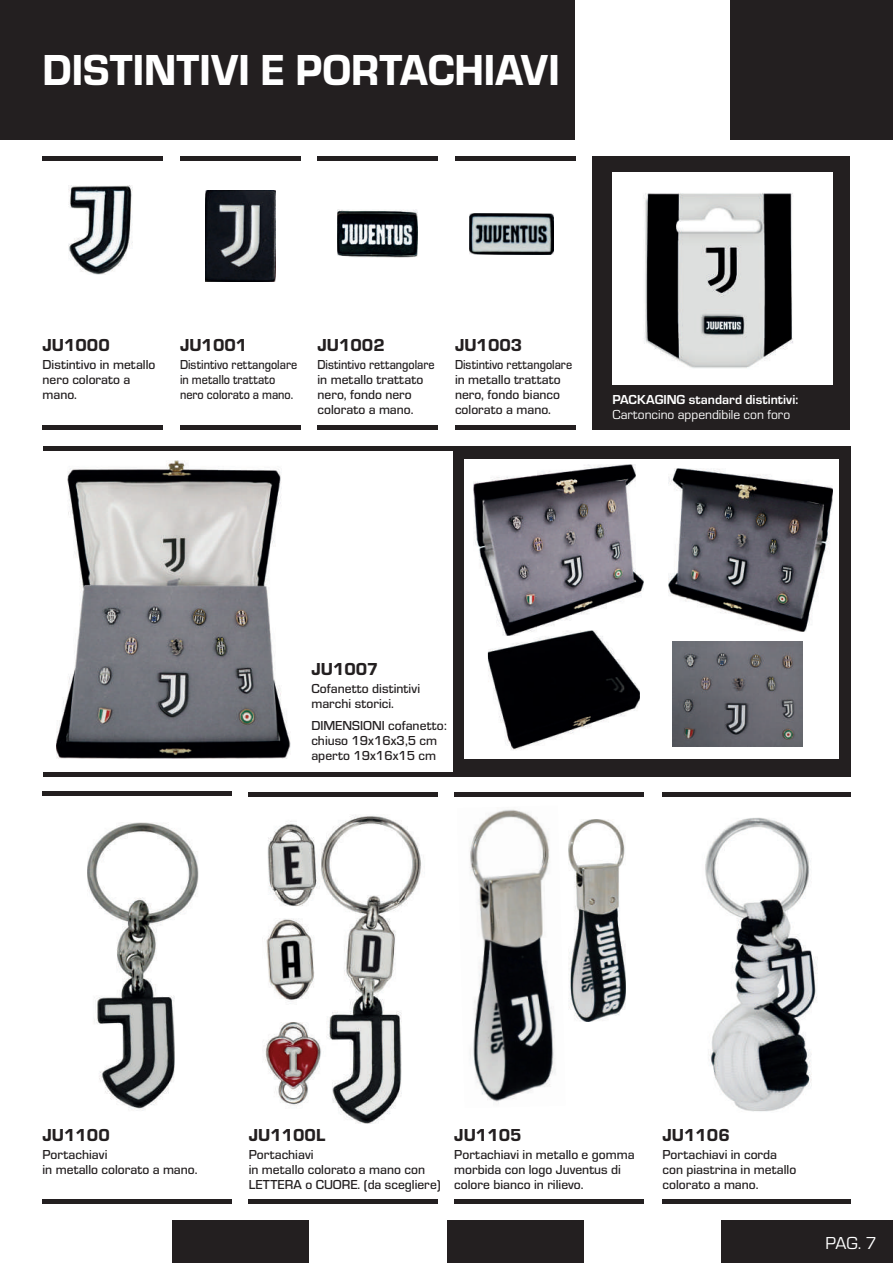
<style>
.page{position:relative;width:893px;height:1263px;background:#fff}
.page>*{position:absolute;margin:0;border:0;box-sizing:border-box;transform-origin:0 0}
.t1{font:45px "Eurostile Hea";color:#fff;scale:.95 1}
.t2{font:18px "Eurostile Hea";color:#231f20}
.t3{font:18px "Eurostile";color:#fff}
.t4{font:500 13.5px/15px "Eurostile";color:#231f20}
.t5{font:500 13.5px/15px "Eurostile";color:#231f20;scale:.9 1}
.t6{font:700 13.5px "Eurostile";color:#fff}
.t7{font:13.5px "Eurostile";color:#fff}
</style>
<div class="page">
<div style="left:730px;top:0;width:163px;height:139px;background:#231f20"></div>
<div style="left:0;top:0;width:575px;height:139px;background:#231f20"></div>
<div style="left:446px;top:1220px;width:138px;height:43px;background:#231f20"></div>
<div style="left:171px;top:1220px;width:138px;height:43px;background:#231f20"></div>
<div style="left:721px;top:1220px;width:172px;height:43px;background:#231f20"></div>
<div style="left:592px;top:156px;width:258px;height:273px;background:#231f20"></div>
<div style="left:453px;top:446px;width:397px;height:331px;background:#231f20"></div>
<div style="left:612px;top:172px;width:221px;height:213px;background:#fff"></div>
<img style="left:643px;top:193px;width:150px;height:175px">
<img style="left:68px;top:185px;width:64px;height:90px">
<hr style="left:43px;top:425px;width:120px;height:4px;background:#231f20">
<div style="left:43px;top:156px;width:120px;height:5px;background:#231f20"></div>
<hr style="left:180px;top:425px;width:120px;height:4px;background:#231f20">
<div style="left:180px;top:156px;width:120px;height:5px;background:#231f20"></div>
<img style="left:205px;top:190px;width:70px;height:92px">
<hr style="left:317px;top:425px;width:121px;height:4px;background:#231f20">
<div style="left:317px;top:156px;width:121px;height:5px;background:#231f20"></div>
<img style="left:338px;top:209px;width:80px;height:49px">
<hr style="left:455px;top:425px;width:120px;height:4px;background:#231f20">
<div style="left:455px;top:156px;width:120px;height:5px;background:#231f20"></div>
<img style="left:470px;top:214px;width:84px;height:40px">
<div style="left:43px;top:772px;width:257px;height:5px;background:#231f20"></div>
<div style="left:43px;top:446px;width:257px;height:5px;background:#231f20"></div>
<img style="left:56px;top:460px;width:234px;height:298px">
<div style="left:213px;top:772px;width:362px;height:5px;background:#231f20"></div>
<div style="left:213px;top:446px;width:362px;height:5px;background:#231f20"></div>
<hr style="left:43px;top:1199px;width:189px;height:4px;background:#231f20">
<hr style="left:43px;top:792px;width:189px;height:4px;background:#231f20">
<img style="left:469px;top:809px;width:87px;height:293px">
<hr style="left:454px;top:1199px;width:190px;height:4px;background:#231f20">
<img style="left:88px;top:822px;width:110px;height:289px">
<img style="left:264px;top:815px;width:161px;height:309px">
<hr style="left:662px;top:1199px;width:188px;height:4px;background:#231f20">
<div style="left:464px;top:459px;width:374px;height:299px;background:#fff"></div>
<img style="left:474px;top:465px;width:169px;height:165px">
<img style="left:488px;top:630px;width:152px;height:120px">
<img style="left:568px;top:820px;width:58px;height:202px">
<img style="left:668px;top:469px;width:165px;height:162px">
<img style="left:672px;top:642px;width:131px;height:105px">
<hr style="left:248px;top:1199px;width:190px;height:4px;background:#231f20">
<hr style="left:454px;top:792px;width:190px;height:4px;background:#231f20">
<hr style="left:662px;top:792px;width:188px;height:4px;background:#231f20">
<hr style="left:248px;top:792px;width:190px;height:4px;background:#231f20">
<img style="left:705px;top:817px;width:113px;height:295px">
<h1 class="t1" style="left:43px;top:38px;width:546px">DISTINTIVI E PORTACHIAVI</h1>
<h2 class="t2" style="left:43px;top:333px;width:69px">JU1000</h2>
<p class="t4" style="left:43px;top:357px;width:114px">Distintivo in metallo nero colorato a mano.</p>
<h2 class="t2" style="left:180px;top:333px;width:69px">JU1001</h2>
<p class="t5" style="left:180px;top:357px;width:132px">Distintivo rettangolare in metallo trattato nero colorato a mano.</p>
<h2 class="t2" style="left:317px;top:333px;width:69px">JU1002</h2>
<p class="t5" style="left:317px;top:357px;width:132px">Distintivo rettangolare in metallo trattato nero, fondo nero colorato a mano.</p>
<h2 class="t2" style="left:455px;top:333px;width:69px">JU1003</h2>
<p class="t5" style="left:455px;top:357px;width:132px">Distintivo rettangolare in metallo trattato nero, fondo bianco colorato a mano.</p>
<p class="t6" style="left:612px;top:390px;width:187px">PACKAGING standard distintivi:</p>
<p class="t7" style="left:612px;top:406px;width:179px">Cartoncino appendibile con foro</p>
<h2 class="t2" style="left:311px;top:656px;width:69px">JU1007</h2>
<p class="t4" style="left:311px;top:680px;width:110px">Cofanetto distintivi marchi storici.</p>
<p class="t4" style="left:311px;top:717px;width:137px">DIMENSIONI cofanetto: chiuso 19x16x3,5 cm aperto 19x16x15 cm</p>
<h2 class="t2" style="left:43px;top:1122px;width:69px">JU1100</h2>
<p class="t4" style="left:43px;top:1146px;width:156px">Portachiavi<br>in metallo colorato a mano.</p>
<h2 class="t2" style="left:249px;top:1122px;width:78px">JU1100L</h2>
<p class="t4" style="left:249px;top:1146px;width:193px">Portachiavi<br>in metallo colorato a mano con<br>LETTERA o CUORE. (da scegliere)</p>
<h2 class="t2" style="left:454px;top:1122px;width:69px">JU1105</h2>
<p class="t4" style="left:454px;top:1146px;width:182px">Portachiavi in metallo e gomma morbida con logo Juventus di colore bianco in rilievo.</p>
<h2 class="t2" style="left:662px;top:1122px;width:69px">JU1106</h2>
<p class="t4" style="left:662px;top:1146px;width:135px">Portachiavi in corda con piastrina in metallo colorato a mano.</p>
<h2 class="t3" style="left:826px;top:1230px;width:53px">PAG. 7</h2>
</div>
